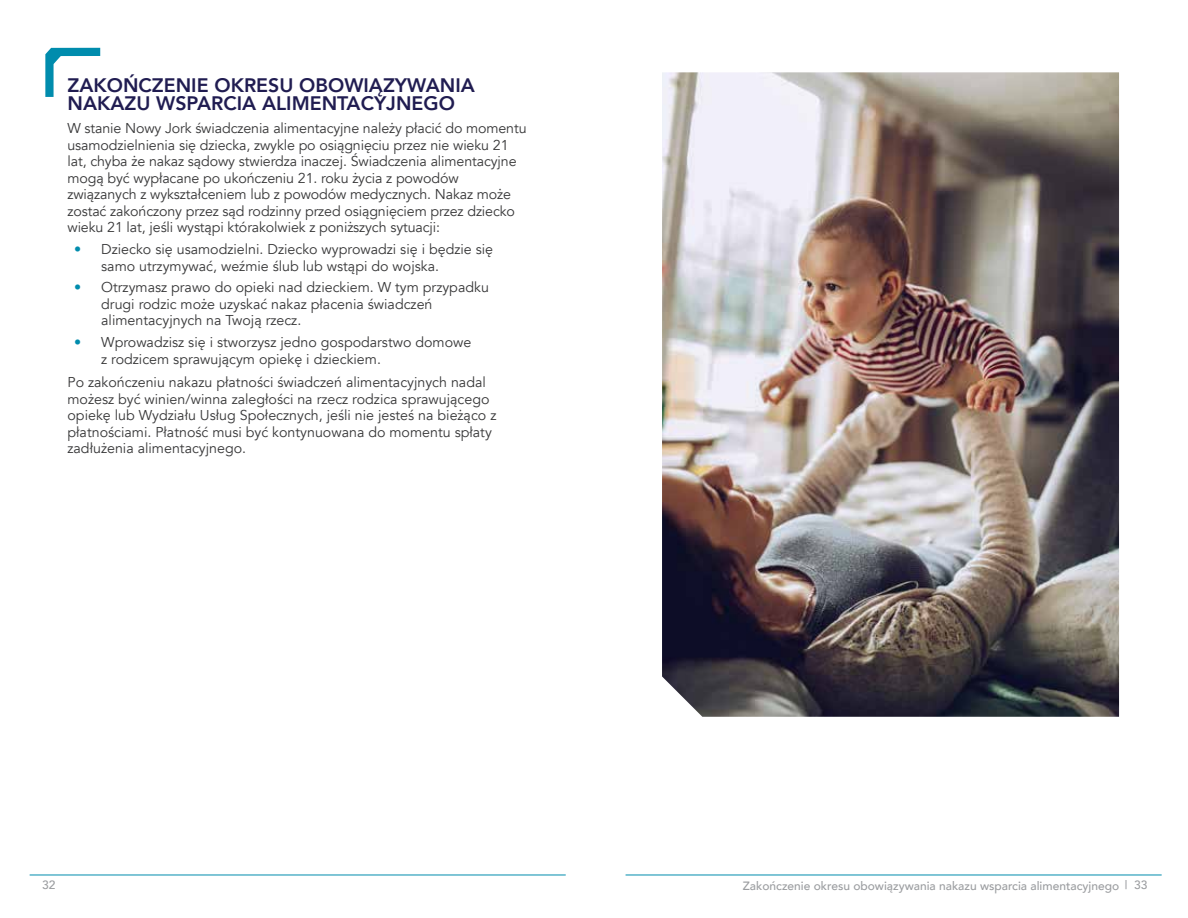
<style>
.page{position:relative;width:1188px;height:918px;background:#fff}
.page>*{position:absolute;margin:0;border:0;box-sizing:border-box;transform-origin:0 0}
.t1{font:800 19.5px/18px "Avenir";color:#201c51}
.t2{font:14.25px/16.5px "Avenir";color:#383839}
.t3{font:500 12px "Avenir";color:#9b9da0}
.s1{color:#008cad}
</style>
<div class="page">
<hr style="left:30px;top:875px;width:535px;height:1px;background:#008cad">
<hr style="left:626px;top:875px;width:535px;height:1px;background:#008cad">
<svg style="left:45px;top:48px;width:55px;height:49px"></svg>
<img style="left:662px;top:72px;width:457px;height:645px">
<h1 class="t1" style="left:68px;top:76px;width:409px">ZAKOŃCZENIE OKRESU OBOWIĄZYWANIA<br>NAKAZU WSPARCIA ALIMENTACYJNEGO</h1>
<p class="t2" style="left:68px;top:120px;width:461px">W stanie Nowy Jork świadczenia alimentacyjne należy płacić do momentu usamodzielnienia się dziecka, zwykle po osiągnięciu przez nie wieku 21 lat, chyba że nakaz sądowy stwierdza inaczej. Świadczenia alimentacyjne mogą być wypłacane po ukończeniu 21. roku życia z powodów związanych z wykształceniem lub z powodów medycznych. Nakaz może zostać zakończony przez sąd rodzinny przed osiągnięciem przez dziecko wieku 21 lat, jeśli wystąpi którakolwiek z poniższych sytuacji:</p>
<p class="t2" style="left:101px;top:241px;width:393px;text-indent:-27px"><span class="s1">•</span> Dziecko się usamodzielni. Dziecko wyprowadzi się i będzie się samo utrzymywać, weźmie ślub lub wstąpi do wojska.</p>
<p class="t2" style="left:101px;top:280px;width:389px;text-indent:-27px"><span class="s1">•</span> Otrzymasz prawo do opieki nad dzieckiem. W tym przypadku drugi rodzic może uzyskać nakaz płacenia świadczeń alimentacyjnych na Twoją rzecz.</p>
<p class="t2" style="left:101px;top:334px;width:372px;text-indent:-27px"><span class="s1">•</span> Wprowadzisz się i stworzysz jedno gospodarstwo domowe z rodzicem sprawującym opiekę i dzieckiem.</p>
<p class="t2" style="left:68px;top:374px;width:430px">Po zakończeniu nakazu płatności świadczeń alimentacyjnych nadal możesz być winien/winna zaległości na rzecz rodzica sprawującego opiekę lub Wydziału Usług Społecznych, jeśli nie jesteś na bieżąco z płatnościami. Płatność musi być kontynuowana do momentu spłaty zadłużenia alimentacyjnego.</p>
<p class="t3" style="left:42px;top:875px;width:15px">32</p>
<p class="t3" style="left:743px;top:875px;width:406px">Zakończenie okresu obowiązywania nakazu wsparcia alimentacyjnego | 33</p>
</div>
